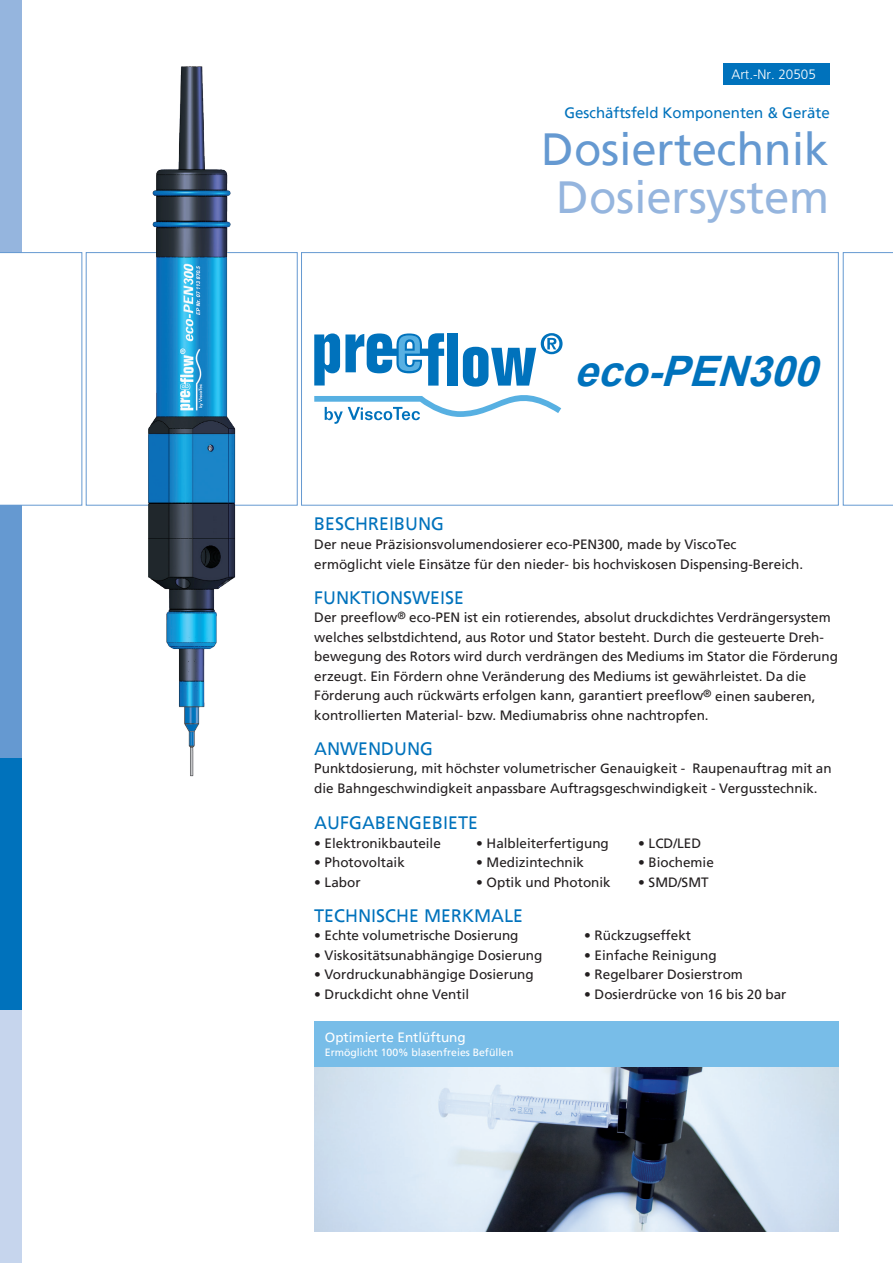
<style>
.page{position:relative;width:893px;height:1263px;background:#fff}
.page>*{position:absolute;margin:0;border:0;box-sizing:border-box;transform-origin:0 0}
.t1{font:45px "Frutiger Linotype";color:#6599d1}
.t2{font:45px "Frutiger Linotype";color:#95b5de}
.t3{font:italic 700 42px "Arial";color:#0072bc}
.t4{font:18px "Frutiger Linotype";color:#0072bc}
.t5{font:15px "Frutiger Linotype";color:#0072bc}
.t6{font:13.5px/19.5px "Frutiger LT";color:#231f20}
.t7{font:13.5px "Frutiger LT";color:#fff}
.t8{font:300 13.5px "Frutiger LT";color:#fff}
.t9{font:10.5px "Frutiger LT";color:#fff}
</style>
<div class="page">
<div style="left:0;top:758px;width:21px;height:252px;background:#0072bc"></div>
<div style="left:0;top:505px;width:21px;height:253px;background:#6599d1"></div>
<div style="left:0;top:0;width:21px;height:253px;background:#95b5de"></div>
<div style="left:0;top:1010px;width:21px;height:253px;background:#c6d5ed"></div>
<div style="left:86px;top:252px;width:212px;height:253px;border:1px solid #6599d1"></div>
<div style="left:301px;top:252px;width:538px;height:253px;border:1px solid #6599d1"></div>
<svg style="left:843px;top:252px;width:50px;height:253px"></svg>
<svg style="left:0;top:252px;width:82px;height:253px"></svg>
<svg style="left:314px;top:333px;width:249px;height:91px"></svg>
<img style="left:314px;top:1066px;width:524px;height:165px">
<div style="left:314px;top:1021px;width:524px;height:45px;background:#78bde8"></div>
<div style="left:723px;top:64px;width:106px;height:21px;background:#0072bc"></div>
<img style="left:146px;top:66px;width:91px;height:711px">
<p class="t8" style="left:731px;top:67px;width:86px">Art.-Nr. 20505</p>
<p class="t5" style="left:564px;top:103px;width:267px">GESCHÄFTSFELD KOMPONENTEN &amp; GERÄTE</p>
<h1 class="t1" style="left:542px;top:122px;width:289px">DOSIERTECHNIK</h1>
<h1 class="t2" style="left:557px;top:170px;width:274px">DOSIERSYSTEM</h1>
<h2 class="t3" style="left:574px;top:343px;width:261px">eco-PEN300</h2>
<h3 class="t4" style="left:314px;top:513px;width:131px">BESCHREIBUNG</h3>
<p class="t6" style="left:314px;top:535px;width:490px">Der neue Präzisionsvolumendosierer eco-PEN300, made by ViscoTec ermöglicht viele Einsätze für den nieder- bis hochviskosen Dispensing-Bereich.</p>
<h3 class="t4" style="left:314px;top:587px;width:152px">FUNKTIONSWEISE</h3>
<p class="t6" style="left:314px;top:608px;width:525px">Der preeflow<sup>®</sup> eco-PEN ist ein rotierendes, absolut druckdichtes Verdrängersystem welches selbstdichtend, aus Rotor und Stator besteht. Durch die gesteuerte Dreh&shy;bewegung des Rotors wird durch verdrängen des Mediums im Stator die Förderung erzeugt. Ein Fördern ohne Veränderung des Mediums ist gewährleistet. Da die Förderung auch rückwärts erfolgen kann, garantiert preeflow<sup>®</sup> einen sauberen, kontrollierten Material- bzw. Mediumabriss ohne nachtropfen.</p>
<h3 class="t4" style="left:314px;top:737px;width:120px">ANWENDUNG</h3>
<p class="t6" style="left:314px;top:759px;width:519px">Punktdosierung, mit höchster volumetrischer Genauigkeit - Raupenauftrag mit an die Bahngeschwindigkeit anpassbare Auftragsgeschwindigkeit - Vergusstechnik.</p>
<h3 class="t4" style="left:314px;top:812px;width:166px">AUFGABENGEBIETE</h3>
<p class="t6" style="left:314px;top:833px;width:128px">• Elektronikbauteile</p>
<p class="t6" style="left:476px;top:833px;width:134px">• Halbleiterfertigung</p>
<p class="t6" style="left:638px;top:833px;width:64px">• LCD/LED</p>
<p class="t6" style="left:314px;top:853px;width:92px">• Photovoltaik</p>
<p class="t6" style="left:476px;top:853px;width:109px">• Medizintechnik</p>
<p class="t6" style="left:638px;top:853px;width:77px">• Biochemie</p>
<p class="t6" style="left:314px;top:872px;width:48px">• Labor</p>
<p class="t6" style="left:476px;top:872px;width:136px">• Optik und Photonik</p>
<p class="t6" style="left:638px;top:872px;width:72px">• SMD/SMT</p>
<h3 class="t4" style="left:314px;top:904px;width:210px">TECHNISCHE MERKMALE</h3>
<p class="t6" style="left:314px;top:926px;width:206px">• Echte volumetrische Dosierung</p>
<p class="t6" style="left:584px;top:926px;width:108px">• Rückzugseffekt</p>
<p class="t6" style="left:314px;top:945px;width:230px">• Viskositätsunabhängige Dosierung</p>
<p class="t6" style="left:584px;top:945px;width:134px">• Einfache Reinigung</p>
<p class="t6" style="left:314px;top:965px;width:221px">• Vordruckunabhängige Dosierung</p>
<p class="t6" style="left:584px;top:965px;width:160px">• Regelbarer Dosierstrom</p>
<p class="t6" style="left:314px;top:984px;width:156px">• Druckdicht ohne Ventil</p>
<p class="t6" style="left:584px;top:984px;width:204px">• Dosierdrücke von 16 bis 20 bar</p>
<p class="t7" style="left:325px;top:1029px;width:142px">Optimierte Entlüftung</p>
<p class="t9" style="left:325px;top:1046px;width:190px">Ermöglicht 100% blasenfreies Befüllen</p>
</div>
